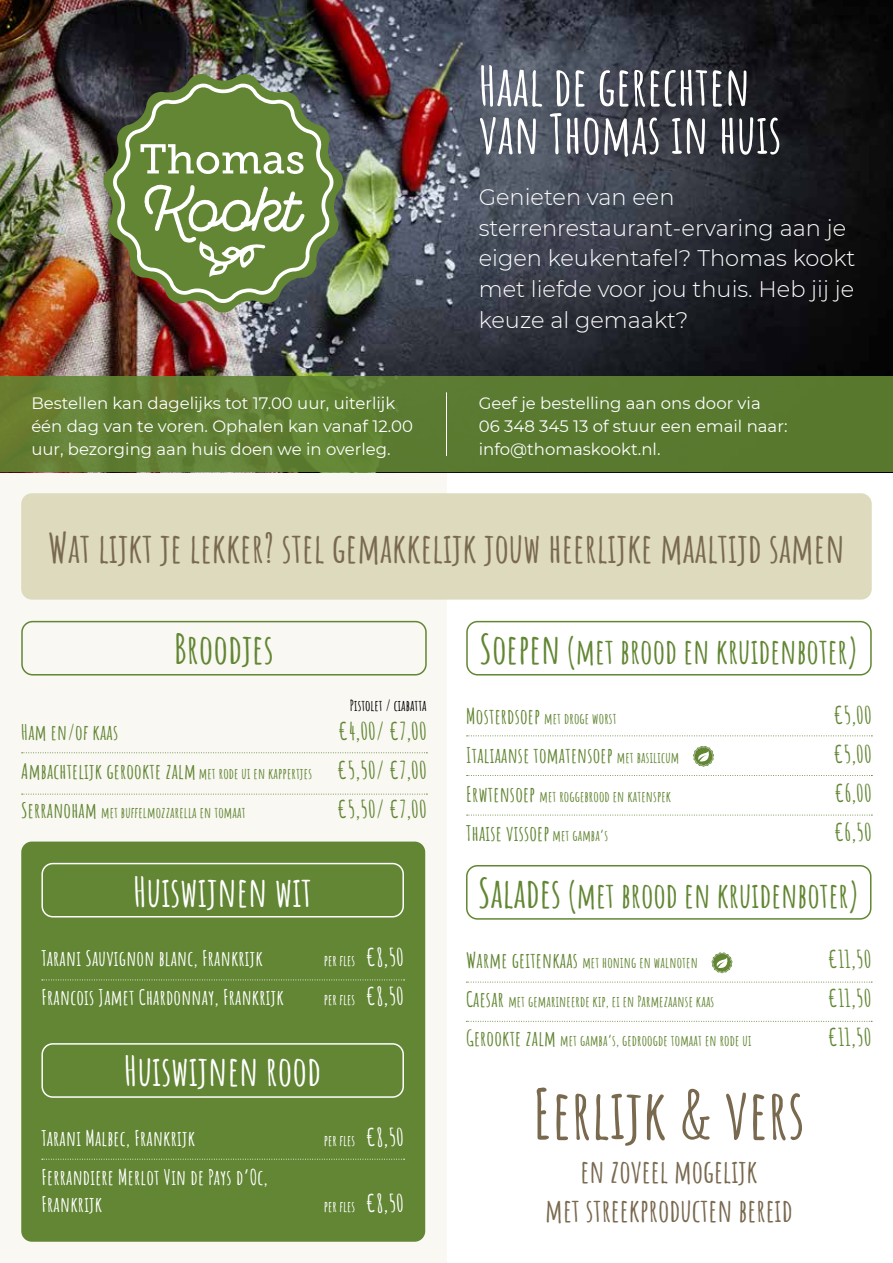
<style>
.page{position:relative;width:893px;height:1263px;background:#fff}
.page>*{position:absolute;margin:0;border:0;box-sizing:border-box;transform-origin:0 0}
.t1{font:700 68.25px "Amatic SC";color:#79694f}
.t2{font:700 54px/48px "Amatic SC";color:#fff}
.t3{font:700 40.5px "Amatic SC";color:#79694f}
.t4{font:700 40.5px "Amatic SC";color:#fff}
.t5{font:700 40.5px "Amatic SC";color:#628633}
.t6{font:700 34.5px "Amatic SC";color:#628633}
.t7{font:700 31.5px/38.5px "Amatic SC";color:#79694f;text-align:center}
.t8{font:700 24px/39px "Amatic SC";color:#628633;text-align:justify}
.t9{font:700 24px/39px "Amatic SC";color:#fff}
.t10{font:300 22.5px/30.8px "Montserrat";color:#fff}
.t11{font:700 21px/27px "Amatic SC";letter-spacing:.01em;color:#fff}
.t12{font:700 21px/39px "Amatic SC";letter-spacing:.01em;color:#628633}
.t13{font:16.5px/23.2px "Montserrat";color:#fff}
.t14{font:700 15px "Amatic SC";letter-spacing:.01em;color:#628633}
.t15{font:700 15px "Amatic SC";color:#fff}
.t16{font:700 15px "Amatic SC";color:#000}
.s1{font-size:15px}
.s2{font-size:21px}
.s3{font-size:40.5px}
</style>
<div class="page">
<div style="left:0;top:0;width:446px;height:1263px;background:#f9f8f3"></div>
<img style="left:0;top:0;width:893px;height:376px">
<img style="left:101px;top:72px;width:244px;height:242px">
<svg style="left:113px;top:84px;width:221px;height:219px;background:#697e4a"></svg>
<svg style="left:140px;top:144px;width:164px;height:30px"></svg>
<svg style="left:144px;top:185px;width:161px;height:93px"></svg>
<div style="left:21px;top:621px;width:406px;height:54px;border:2px solid #628633;border-radius:11px"></div>
<svg style="left:22px;top:752px;width:405px;height:1px"></svg>
<svg style="left:22px;top:794px;width:405px;height:1px"></svg>
<div style="left:21px;top:841px;width:404px;height:401px;background:#628633;border-radius:11px"></div>
<div style="left:41px;top:863px;width:363px;height:54px;border:2px solid #fff;border-radius:11px"></div>
<svg style="left:42px;top:979px;width:363px;height:1px"></svg>
<div style="left:41px;top:1043px;width:363px;height:55px;border:2px solid #fff;border-radius:11px"></div>
<svg style="left:42px;top:1159px;width:363px;height:1px"></svg>
<div style="left:466px;top:865px;width:405px;height:55px;border:2px solid #628633;border-radius:11px"></div>
<svg style="left:466px;top:982px;width:406px;height:1px"></svg>
<svg style="left:466px;top:1021px;width:406px;height:1px"></svg>
<svg style="left:711px;top:952px;width:22px;height:21px"></svg>
<div style="left:466px;top:621px;width:406px;height:54px;border:2px solid #628633;border-radius:11px"></div>
<svg style="left:467px;top:735px;width:405px;height:1px"></svg>
<svg style="left:467px;top:775px;width:405px;height:1px"></svg>
<svg style="left:467px;top:815px;width:405px;height:1px"></svg>
<svg style="left:693px;top:746px;width:21px;height:21px"></svg>
<div style="left:21px;top:493px;width:851px;height:107px;background:#dddabd;border-radius:11px"></div>
<div style="left:0;top:376px;width:893px;height:96px;background:linear-gradient(to right,#668336,#55772d)"></div>
<hr style="left:446px;top:393px;width:1px;height:63px;background:#fff">
<p class="t13" style="left:31px;top:391px;width:383px">Bestellen kan dagelijks tot 17.00 uur, uiterlijk één dag van te voren. Ophalen kan vanaf 12.00 uur, bezorging aan huis doen we in overleg.</p>
<h2 class="t2" style="left:479px;top:58px;width:304px">Haal de gerechten van Thomas in huis</h2>
<h3 class="t10" style="left:479px;top:181px;width:378px">Genieten van een sterrenrestaurant-ervaring aan je eigen keukentafel? Thomas kookt met liefde voor jou thuis. Heb jij je keuze al gemaakt?</h3>
<p class="t13" style="left:479px;top:391px;width:310px">Geef je bestelling aan ons door via<br>06 348 345 13 of stuur een email naar: info@thomaskookt.nl.</p>
<h3 class="t3" style="left:48px;top:516px;width:798px">Wat lijkt je lekker? stel gemakkelijk jouw heerlijke maaltijd samen</h3>
<h3 class="t5" style="left:174px;top:618px;width:101px">Broodjes</h3>
<h3 class="t12" style="left:21px;top:711px;width:292px">Ham en/of kaas<br>Ambachtelijk gerookte zalm <span class="s1">met rode ui en kappertjes</span></h3>
<p class="t14" style="left:21px;top:800px;width:226px"><span class="s2">Serranoham</span> met buffelmozzarella en tomaat</p>
<p class="t16" style="left:350px;top:694px;width:78px">Pistolet / ciabatta</p>
<h3 class="t8" style="left:337px;top:710px;width:91px">€4,00/ €7,00 €5,50/ €7,00 €5,50/ €7,00</h3>
<h3 class="t4" style="left:133px;top:861px;width:180px">Huiswijnen wit</h3>
<h3 class="t11" style="left:41px;top:943px;width:223px">Tarani Sauvignon blanc, Frankrijk</h3>
<p class="t15" style="left:324px;top:949px;width:33px">per fles</p>
<h3 class="t11" style="left:41px;top:982px;width:244px">Francois Jamet Chardonnay, Frankrijk</h3>
<p class="t15" style="left:324px;top:988px;width:33px">per fles</p>
<h3 class="t9" style="left:366px;top:936px;width:40px">€8,50 €8,50</h3>
<h3 class="t4" style="left:124px;top:1040px;width:198px">Huiswijnen rood</h3>
<h3 class="t11" style="left:41px;top:1123px;width:155px">Tarani Malbec, Frankrijk</h3>
<p class="t15" style="left:324px;top:1129px;width:33px">per fles</p>
<h3 class="t11" style="left:41px;top:1162px;width:228px">Ferrandiere Merlot Vin de Pays d’Oc,<br>Frankrijk</h3>
<p class="t15" style="left:324px;top:1195px;width:33px">per fles</p>
<h3 class="t9" style="left:366px;top:1116px;width:40px">€8,50</h3>
<h3 class="t9" style="left:366px;top:1182px;width:40px">€8,50</h3>
<h3 class="t6" style="left:480px;top:624px;width:380px"><span class="s3">Soepen</span> (met brood en kruidenboter)</h3>
<p class="t14" style="left:466px;top:707px;width:152px"><span class="s2">Mosterdsoep</span> met droge worst</p>
<h3 class="t12" style="left:466px;top:734px;width:215px">Italiaanse tomatensoep <span class="s1">met basilicum</span></h3>
<p class="t14" style="left:466px;top:785px;width:206px"><span class="s2">Erwtensoep</span> met roggebrood en katenspek</p>
<h3 class="t12" style="left:466px;top:812px;width:143px">Thaise vissoep <span class="s1">met gamba’s</span></h3>
<h3 class="t8" style="left:833px;top:694px;width:40px">€5,00 €5,00 €6,00 €6,50</h3>
<h3 class="t6" style="left:478px;top:869px;width:382px"><span class="s3">Salades</span> (met brood en kruidenboter)</h3>
<p class="t14" style="left:466px;top:951px;width:233px"><span class="s2">Warme geitenkaas</span> met honing en walnoten</p>
<p class="t14" style="left:466px;top:990px;width:250px"><span class="s2">Caesar</span> met gemarineerde kip, ei en Parmezaanse kaas</p>
<p class="t14" style="left:466px;top:1029px;width:287px"><span class="s2">Gerookte zalm</span> met gamba’s, gedroogde tomaat en rode ui</p>
<h3 class="t8" style="left:828px;top:938px;width:45px">€11,50 €11,50 €11,50</h3>
<h1 class="t1" style="left:533px;top:1061px;width:274px">Eerlijk &amp; vers</h1>
<h3 class="t7" style="left:545px;top:1150px;width:249px">en zoveel mogelijk<br>met streekproducten bereid</h3>
</div>
